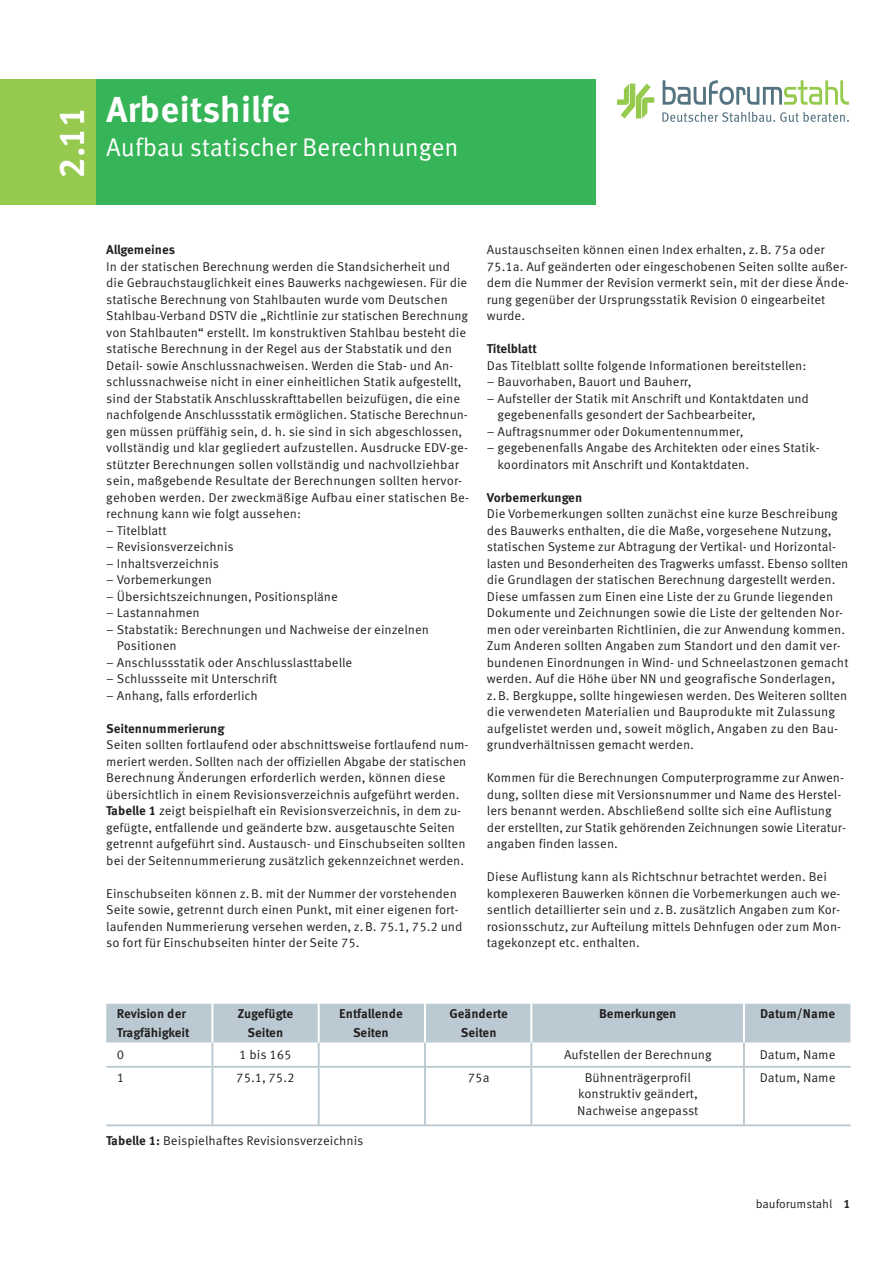
<style>
.page{position:relative;width:893px;height:1263px;background:#fff}
.page>*{position:absolute;margin:0;border:0;box-sizing:border-box;transform-origin:0 0}
.t1{font:700 36px "Meta Corr";letter-spacing:-.015em;color:#fff}
.t2{font:25.5px "Meta Corr";letter-spacing:-.005em;color:#fff}
.t3{font:12.75px/16.5px "Meta Corr";color:#231f20}
.t4{font:700 12.75px "Meta Corr";letter-spacing:-.005em;color:#231f20}
.t5{font:700 12.75px "Meta Corr";letter-spacing:-.025em;color:#231f20}
.t6{font:12px "Meta Corr";letter-spacing:-.005em;color:#231f20}
.s1{font-weight:700}
</style>
<div class="page">
<div style="left:95px;top:80px;width:500px;height:125px;background:#36b558"></div>
<svg style="left:663px;top:80px;width:186px;height:25px"></svg>
<svg style="left:662px;top:112px;width:187px;height:10px"></svg>
<svg style="left:617px;top:84px;width:37px;height:35px"></svg>
<div style="left:0;top:80px;width:96px;height:125px;background:#96ca4e"></div>
<div style="left:106px;top:1004px;width:744px;height:19px;background:#bbcad2"></div>
<div style="left:106px;top:1023px;width:744px;height:19px;background:#bbcad2"></div>
<hr style="left:106px;top:1066px;width:744px;height:2px;background:#bbcad2">
<hr style="left:106px;top:1124px;width:744px;height:2px;background:#bbcad2">
<hr style="left:211px;top:997px;width:2px;height:86px;background:#fff">
<hr style="left:211px;top:1042px;width:2px;height:83px;background:#bbcad2">
<hr style="left:318px;top:997px;width:2px;height:86px;background:#fff">
<hr style="left:318px;top:1042px;width:2px;height:83px;background:#bbcad2">
<hr style="left:424px;top:997px;width:2px;height:86px;background:#fff">
<hr style="left:424px;top:1042px;width:2px;height:83px;background:#bbcad2">
<hr style="left:530px;top:997px;width:2px;height:86px;background:#fff">
<hr style="left:530px;top:1042px;width:2px;height:83px;background:#bbcad2">
<hr style="left:743px;top:997px;width:2px;height:86px;background:#fff">
<hr style="left:743px;top:1042px;width:2px;height:83px;background:#bbcad2">
<h1 class="t1" style="left:59px;top:178px;width:72px;rotate:-90deg">2.11</h1>
<h1 class="t1" style="left:106px;top:97px;width:186px">Arbeitshilfe</h1>
<h2 class="t2" style="left:106px;top:138px;width:354px">Aufbau statischer Berechnungen</h2>
<p class="t4" style="left:106px;top:245px;width:70px">Allgemeines</p>
<p class="t3" style="left:106px;top:259px;width:364px">In der statischen Berechnung werden die Standsicherheit und die Gebrauchstauglichkeit eines Bauwerks nachgewiesen. Für die statische Berechnung von Stahlbauten wurde vom Deutschen Stahlbau-Verband DSTV die „Richtlinie zur statischen Berechnung von Stahlbauten“ erstellt. Im konstruktiven Stahlbau besteht die statische Berechnung in der Regel aus der Stabstatik und den Detail- sowie Anschlussnachweisen. Werden die Stab- und An&shy;schlussnachweise nicht in einer einheitlichen Statik aufgestellt, sind der Stabstatik Anschlusskrafttabellen beizufügen, die eine nachfolgende Anschlussstatik ermöglichen. Statische Berechnun&shy;gen müssen prüffähig sein, d. h. sie sind in sich abgeschlossen, vollständig und klar gegliedert aufzustellen. Ausdrucke EDV-ge&shy;stützter Berechnungen sollen vollständig und nachvollziehbar sein, maßgebende Resultate der Berechnungen sollten hervor&shy;gehoben werden. Der zweckmäßige Aufbau einer statischen Be&shy;rechnung kann wie folgt aussehen:</p>
<p class="t3" style="left:106px;top:523px;width:62px">– Titelblatt</p>
<p class="t3" style="left:106px;top:540px;width:129px">– Revisionsverzeichnis</p>
<p class="t3" style="left:106px;top:556px;width:114px">– Inhaltsverzeichnis</p>
<p class="t3" style="left:106px;top:573px;width:107px">– Vorbemerkungen</p>
<p class="t3" style="left:106px;top:589px;width:233px">– Übersichtszeichnungen, Positionspläne</p>
<p class="t3" style="left:106px;top:606px;width:95px">– Lastannahmen</p>
<p class="t3" style="left:117px;top:622px;width:314px;text-indent:-11px">– Stabstatik: Berechnungen und Nachweise der einzelnen<br>Positionen</p>
<p class="t3" style="left:106px;top:655px;width:248px">– Anschlussstatik oder Anschlusslasttabelle</p>
<p class="t3" style="left:106px;top:672px;width:173px">– Schlussseite mit Unterschrift</p>
<p class="t3" style="left:106px;top:688px;width:153px">– Anhang, falls erforderlich</p>
<p class="t4" style="left:106px;top:724px;width:120px">Seitennummerierung</p>
<p class="t3" style="left:106px;top:738px;width:364px">Seiten sollten fortlaufend oder abschnittsweise fortlaufend num&shy;meriert werden. Sollten nach der offiziellen Abgabe der statischen Berechnung Änderungen erforderlich werden, können diese übersichtlich in einem Revisionsverzeichnis aufgeführt werden.<br><span class="s1">Tabelle 1</span> zeigt beispielhaft ein Revisionsverzeichnis, in dem zu&shy;gefügte, entfallende und geänderte bzw. ausgetauschte Seiten getrennt aufgeführt sind. Austausch- und Einschubseiten sollten bei der Seitennummerierung zusätzlich gekennzeichnet werden.</p>
<p class="t3" style="left:106px;top:886px;width:358px">Einschubseiten können z.B. mit der Nummer der vorstehenden Seite sowie, getrennt durch einen Punkt, mit einer eigenen fort&shy;laufenden Nummerierung versehen werden, z.B. 75.1, 75.2 und so fort für Einschubseiten hinter der Seite 75.</p>
<p class="t3" style="left:487px;top:243px;width:363px">Austauschseiten können einen Index erhalten, z.B. 75a oder 75.1a. Auf geänderten oder eingeschobenen Seiten sollte außer&shy;dem die Nummer der Revision vermerkt sein, mit der diese Ände&shy;rung gegenüber der Ursprungsstatik Revision 0 eingearbeitet wurde.</p>
<p class="t5" style="left:487px;top:344px;width:52px">Titelblatt</p>
<p class="t3" style="left:487px;top:358px;width:321px">Das Titelblatt sollte folgende Informationen bereitstellen:</p>
<p class="t3" style="left:487px;top:375px;width:206px">– Bauvorhaben, Bauort und Bauherr,</p>
<p class="t3" style="left:497px;top:391px;width:313px;text-indent:-11px">– Aufsteller der Statik mit Anschrift und Kontaktdaten und gegebenenfalls gesondert der Sachbearbeiter,</p>
<p class="t3" style="left:487px;top:424px;width:258px">– Auftragsnummer oder Dokumentennummer,</p>
<p class="t3" style="left:497px;top:441px;width:324px;text-indent:-11px">– gegebenenfalls Angabe des Architekten oder eines Statik&shy;koordinators mit Anschrift und Kontaktdaten.</p>
<p class="t4" style="left:487px;top:493px;width:97px">Vorbemerkungen</p>
<p class="t3" style="left:487px;top:507px;width:363px">Die Vorbemerkungen sollten zunächst eine kurze Beschreibung des Bauwerks enthalten, die die Maße, vorgesehene Nutzung, statischen Systeme zur Abtragung der Vertikal- und Horizontal&shy;lasten und Besonderheiten des Tragwerks umfasst. Ebenso sollten die Grundlagen der statischen Berechnung dargestellt werden.<br>Diese umfassen zum Einen eine Liste der zu Grunde liegenden Dokumente und Zeichnungen sowie die Liste der geltenden Nor&shy;men oder vereinbarten Richtlinien, die zur Anwendung kommen.<br>Zum Anderen sollten Angaben zum Standort und den damit ver&shy;bundenen Einordnungen in Wind- und Schneelastzonen gemacht werden. Auf die Höhe über NN und geografische Sonderlagen, z.B. Bergkuppe, sollte hingewiesen werden. Des Weiteren sollten die verwendeten Materialien und Bauprodukte mit Zulassung aufgelistet werden und, soweit möglich, Angaben zu den Bau&shy;grundverhältnissen gemacht werden.</p>
<p class="t3" style="left:487px;top:771px;width:361px">Kommen für die Berechnungen Computerprogramme zur Anwen&shy;dung, sollten diese mit Versionsnummer und Name des Herstel&shy;lers benannt werden. Abschließend sollte sich eine Auflistung der erstellten, zur Statik gehörenden Zeichnungen sowie Literatur&shy;angaben finden lassen.</p>
<p class="t3" style="left:487px;top:870px;width:356px">Diese Auflistung kann als Richtschnur betrachtet werden. Bei komplexeren Bauwerken können die Vorbemerkungen auch we&shy;sentlich detaillierter sein und z.B. zusätzlich Angaben zum Kor&shy;rosionsschutz, zur Aufteilung mittels Dehnfugen oder zum Mon&shy;tagekonzept etc. enthalten.</p>
<p class="t4" style="left:117px;top:1009px;width:71px">Revision der</p>
<p class="t5" style="left:237px;top:1009px;width:57px">Zugefügte</p>
<p class="t4" style="left:339px;top:1009px;width:65px">Entfallende</p>
<p class="t4" style="left:450px;top:1009px;width:60px">Geänderte</p>
<p class="t4" style="left:599px;top:1009px;width:79px">Bemerkungen</p>
<p class="t4" style="left:760px;top:1009px;width:77px">Datum/Name</p>
<p class="t4" style="left:117px;top:1028px;width:74px">Tragfähigkeit</p>
<p class="t4" style="left:247px;top:1028px;width:37px">Seiten</p>
<p class="t4" style="left:353px;top:1028px;width:37px">Seiten</p>
<p class="t4" style="left:461px;top:1028px;width:37px">Seiten</p>
<p class="t3" style="left:117px;top:1048px;width:9px">0</p>
<p class="t3" style="left:239px;top:1048px;width:54px">1 bis 165</p>
<p class="t3" style="left:564px;top:1048px;width:149px">Aufstellen der Berechnung</p>
<p class="t3" style="left:760px;top:1048px;width:77px">Datum, Name</p>
<p class="t3" style="left:117px;top:1070px;width:9px">1</p>
<p class="t3" style="left:236px;top:1070px;width:60px">75.1, 75.2</p>
<p class="t3" style="left:468px;top:1070px;width:23px">75a</p>
<p class="t3" style="left:585px;top:1070px;width:108px">Bühnenträgerprofil</p>
<p class="t3" style="left:760px;top:1070px;width:77px">Datum, Name</p>
<p class="t3" style="left:577px;top:1087px;width:123px">konstruktiv geändert,<br>Nachweise angepasst</p>
<p class="t3" style="left:106px;top:1134px;width:259px"><span class="s1">Tabelle 1:</span> Beispielhaftes Revisionsverzeichnis</p>
<p class="t6" style="left:756px;top:1199px;width:96px">bauforumstahl <span class="s1">1</span></p>
</div>
